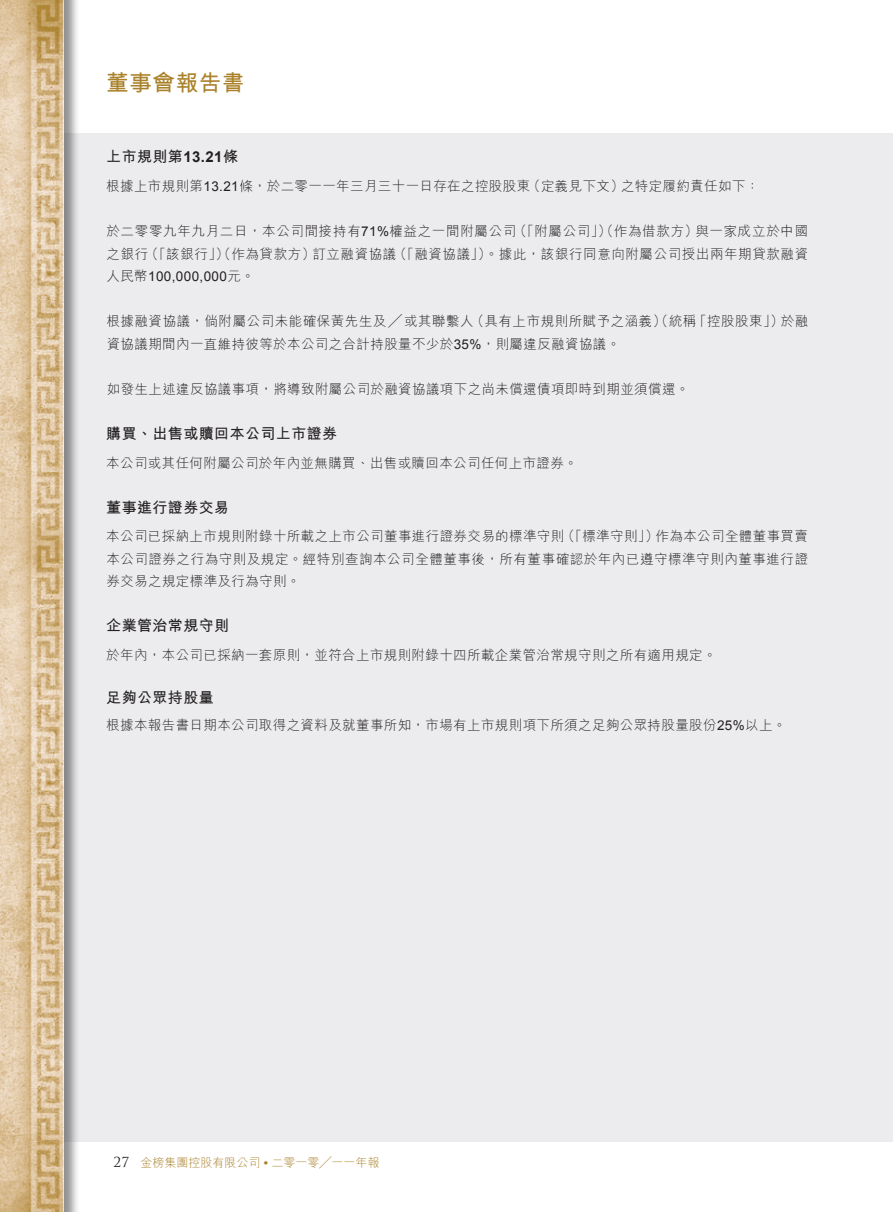
<style>
.page{position:relative;width:893px;height:1212px;background:#fff}
.page>*{position:absolute;margin:0;border:0;box-sizing:border-box;transform-origin:0 0}
.t1{font:700 22.5px "M Hei HK";letter-spacing:.03em;color:#aa822c}
.t2{font:700 15px "M Hei HK";letter-spacing:.03em;color:#231f20}
.t3{font:300 13.5px/22.5px "M Hei HK";letter-spacing:.03em;color:#231f20}
.t4{font:300 13.5px/22.5px "M Hei HK";letter-spacing:.05em;color:#231f20}
.t5{font:13.5px "Arial";letter-spacing:.03em;color:#231f20}
.t6{font:13.5px "Trajan Pro";color:#231f20}
.t7{font:300 12px "M Hei HK";color:#aa822c}
.s1{font-family:"Arial"}
.s2{font-family:"Arial";font-weight:400}
.s3{font-family:"M Hei HK";font-weight:300}
.s4{font-family:"Arial";font-weight:700}
</style>
<div class="page">
<div style="left:60px;top:134px;width:833px;height:1008px;background:#ececee"></div>
<div style="left:0;top:0;width:85px;height:1212px;background:#231f20;opacity:.5"></div>
<img style="left:0;top:0;width:63px;height:1212px">
<h1 class="t1" style="left:106px;top:67px;width:140px">董事會報告書</h1>
<p class="t2" style="left:106px;top:146px;width:133px">上市規則第<span class="s1">13.21</span>條</p>
<p class="t3" style="left:527px;top:174px;width:98px">（定義見下文）</p>
<p class="t3" style="left:106px;top:174px;width:425px">根據上市規則第<span class="s2">13.21</span>條，於二零一一年三月三十一日存在之控股股東</p>
<p class="t3" style="left:621px;top:174px;width:140px">之特定履約責任如下：</p>
<p class="t4" style="left:513px;top:219px;width:186px">（「附屬公司」）（作為借款方）</p>
<p class="t4" style="left:393px;top:219px;width:416px;text-indent:-287px">於二零零九年九月二日，本公司間接持有<span class="s2">71%</span>權益之一間附屬公司<br>（「融資協議」）。據此，該銀行同意向附屬公司授出兩年期貸款融資</p>
<p class="t4" style="left:695px;top:219px;width:114px">與一家成立於中國</p>
<p class="t3" style="left:145px;top:242px;width:171px">（「該銀行」）（作為貸款方）</p>
<p class="t3" style="left:107px;top:242px;width:43px">之銀行</p>
<p class="t5" style="left:107px;top:268px;width:150px"><span class="s3">人民幣</span>100,000,000<span class="s3">元。</span></p>
<p class="t3" style="left:312px;top:242px;width:85px">訂立融資協議</p>
<p class="t3" style="left:107px;top:309px;width:515px">根據融資協議，倘附屬公司未能確保黃先生及╱或其聯繫人<br>資協議期間內一直維持彼等於本公司之合計持股量不少於<span class="s2">35%</span>，則屬違反融資協議。</p>
<p class="t3" style="left:107px;top:377px;width:584px">如發生上述違反協議事項，將導致附屬公司於融資協議項下之尚未償還債項即時到期並須償還。</p>
<p class="t2" style="left:106px;top:422px;width:232px">購買、出售或贖回本公司上市證券</p>
<p class="t3" style="left:106px;top:451px;width:473px">本公司或其任何附屬公司於年內並無購買、出售或贖回本公司任何上市證券。</p>
<p class="t2" style="left:106px;top:496px;width:124px">董事進行證券交易</p>
<p class="t3" style="left:655px;top:525px;width:154px">作為本公司全體董事買賣</p>
<p class="t3" style="left:471px;top:309px;width:227px">（具有上市規則所賦予之涵義）（統稱</p>
<p class="t3" style="left:693px;top:309px;width:92px">「控股股東」）</p>
<p class="t3" style="left:781px;top:309px;width:29px">於融</p>
<p class="t3" style="left:561px;top:525px;width:99px">（「標準守則」）</p>
<p class="t3" style="left:106px;top:525px;width:703px">本公司已採納上市規則附錄十所載之上市公司董事進行證券交易的標準守則<br>本公司證券之行為守則及規定。經特別查詢本公司全體董事後，所有董事確認於年內已遵守標準守則內董事進行證券交易之規定標準及行為守則。</p>
<p class="t2" style="left:106px;top:615px;width:124px">企業管治常規守則</p>
<p class="t3" style="left:106px;top:644px;width:612px">於年內，本公司已採納一套原則，並符合上市規則附錄十四所載企業管治常規守則之所有適用規定。</p>
<p class="t2" style="left:106px;top:687px;width:109px">足夠公眾持股量</p>
<p class="t3" style="left:106px;top:713px;width:682px">根據本報告書日期本公司取得之資料及就董事所知，市場有上市規則項下所須之足夠公眾持股量股份<span class="s2">25%</span>以上。</p>
<p class="t6" style="left:114px;top:1153px;width:17px">27</p>
<p class="t7" style="left:140px;top:1154px;width:240px">金榜集團控股有限公司 <span class="s4">•</span> 二零一零╱一一年報</p>
</div>
